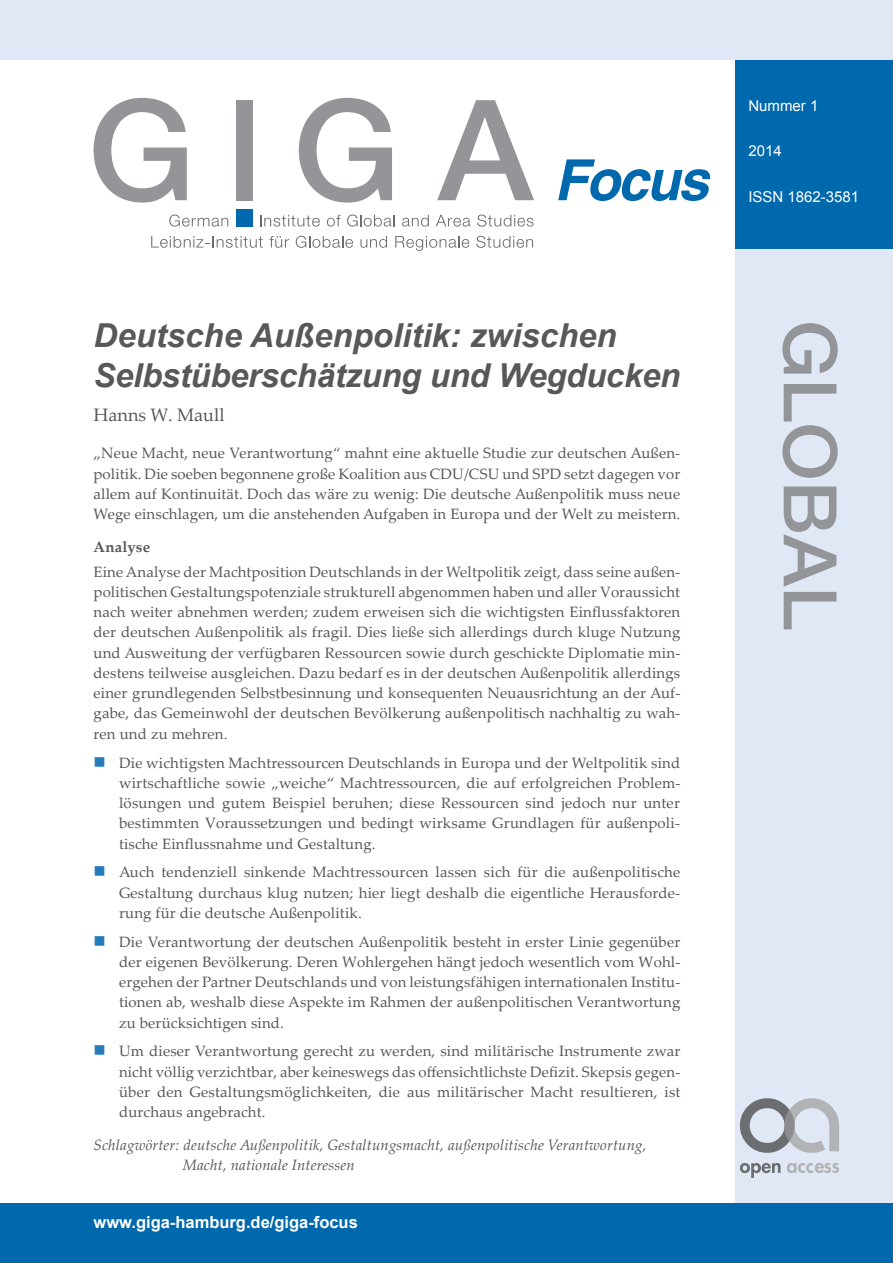
<style>
.page{position:relative;width:893px;height:1263px;background:#fff}
.page>*{position:absolute;margin:0;border:0;box-sizing:border-box;transform-origin:0 0}
.t1{font:italic 700 33px/39.6px "Arial";letter-spacing:-.01em;color:#57585a}
.t2{font:18px "Palatino Linotype";color:#57585a}
.t3{font:700 16.5px "Arial";color:#fff}
.t4{font:15px/20.2px "Palatino Linotype";letter-spacing:.01em;color:#57585a;text-align:justify}
.t5{font:italic 15px/20.2px "Palatino Linotype";letter-spacing:.01em;color:#57585a}
.t6{font:15px "Arial";color:#fff}
.t7{font:700 15px "Palatino Linotype";letter-spacing:.01em;color:#57585a}
</style>
<div class="page">
<div style="left:736px;top:60px;width:157px;height:207px;background:#0068ac"></div>
<div style="left:736px;top:249px;width:157px;height:1014px;background:#dfe8f4"></div>
<div style="left:0;top:1203px;width:893px;height:60px;background:#0068ac"></div>
<div style="left:0;top:0;width:893px;height:60px;background:#dfe8f4"></div>
<svg style="left:782px;top:323px;width:56px;height:51px"></svg>
<svg style="left:782px;top:384px;width:56px;height:94px"></svg>
<svg style="left:784px;top:486px;width:52px;height:143px"></svg>
<svg style="left:151px;top:236px;width:112px;height:12px"></svg>
<svg style="left:269px;top:236px;width:20px;height:12px"></svg>
<svg style="left:296px;top:236px;width:57px;height:12px"></svg>
<svg style="left:360px;top:236px;width:27px;height:12px"></svg>
<svg style="left:395px;top:236px;width:74px;height:15px"></svg>
<svg style="left:476px;top:236px;width:57px;height:12px"></svg>
<svg style="left:169px;top:215px;width:59px;height:12px"></svg>
<svg style="left:260px;top:215px;width:60px;height:12px"></svg>
<svg style="left:327px;top:215px;width:14px;height:12px"></svg>
<svg style="left:347px;top:215px;width:47px;height:12px"></svg>
<svg style="left:402px;top:215px;width:27px;height:12px"></svg>
<svg style="left:436px;top:215px;width:34px;height:12px"></svg>
<svg style="left:477px;top:215px;width:57px;height:12px"></svg>
<div style="left:236px;top:100px;width:17px;height:100px;background:#939598"></div>
<svg style="left:94px;top:98px;width:93px;height:105px"></svg>
<svg style="left:299px;top:98px;width:93px;height:105px"></svg>
<svg style="left:437px;top:100px;width:97px;height:100px"></svg>
<div style="left:236px;top:209px;width:17px;height:17px;background:#0068ac"></div>
<svg style="left:558px;top:159px;width:153px;height:42px"></svg>
<svg style="left:740px;top:1098px;width:99px;height:55px"></svg>
<svg style="left:740px;top:1163px;width:41px;height:15px"></svg>
<svg style="left:787px;top:1163px;width:52px;height:10px"></svg>
<h1 class="t1" style="left:94px;top:317px;width:588px">Deutsche Außenpolitik: zwischen<br>Selbstüberschätzung und Wegducken</h1>
<p class="t2" style="left:94px;top:402px;width:133px">Hanns W. Maull</p>
<p class="t4" style="left:94px;top:443px;width:588px">„Neue Macht, neue Verantwortung“ mahnt eine aktuelle Studie zur deutschen Außen&shy;politik. Die soeben begonnene große Koalition aus CDU/CSU und SPD setzt dagegen vor allem auf Kontinuität. Doch das wäre zu wenig: Die deutsche Außenpolitik muss neue Wege einschlagen, um die anstehenden Aufgaben in Europa und der Welt zu meistern.</p>
<p class="t7" style="left:94px;top:536px;width:58px">Analyse</p>
<p class="t4" style="left:94px;top:561px;width:588px">Eine Analyse der Machtposition Deutschlands in der Weltpolitik zeigt, dass seine außen&shy;politischen Gestaltungspotenziale strukturell abgenommen haben und aller Voraussicht nach weiter abnehmen werden; zudem erweisen sich die wichtigsten Einflussfaktoren der deutschen Außenpolitik als fragil. Dies ließe sich allerdings durch kluge Nutzung und Ausweitung der verfügbaren Ressourcen sowie durch geschickte Diplomatie min&shy;destens teilweise ausgleichen. Dazu bedarf es in der deutschen Außenpolitik allerdings einer grundlegenden Selbstbesinnung und konsequenten Neuausrichtung an der Auf&shy;gabe, das Gemeinwohl der deutschen Bevölkerung außenpolitisch nachhaltig zu wah&shy;ren und zu mehren.</p>
<p class="t4" style="left:119px;top:752px;width:563px">Die wichtigsten Machtressourcen Deutschlands in Europa und der Weltpolitik sind wirtschaftliche sowie „weiche“ Machtressourcen, die auf erfolgreichen Problem&shy;lösungen und gutem Beispiel beruhen; diese Ressourcen sind jedoch nur unter bestimmten Voraussetzungen und bedingt wirksame Grundlagen für außenpoli&shy;tische Einflussnahme und Gestaltung.</p>
<p class="t4" style="left:119px;top:861px;width:563px">Auch tendenziell sinkende Machtressourcen lassen sich für die außenpolitische Gestaltung durchaus klug nutzen; hier liegt deshalb die eigentliche Herausforde&shy;rung für die deutsche Außenpolitik.</p>
<p class="t4" style="left:119px;top:931px;width:563px">Die Verantwortung der deutschen Außenpolitik besteht in erster Linie gegenüber der eigenen Bevölkerung. Deren Wohlergehen hängt jedoch wesentlich vom Wohl&shy;ergehen der Partner Deutschlands und von leistungsfähigen internationalen Institu&shy;tionen ab, weshalb diese Aspekte im Rahmen der außenpolitischen Verantwortung zu berücksichtigen sind.</p>
<p class="t4" style="left:119px;top:1040px;width:563px">Um dieser Verantwortung gerecht zu werden, sind militärische Instrumente zwar nicht völlig verzichtbar, aber keineswegs das offensichtlichste Defizit. Skepsis gegen&shy;über den Gestaltungsmöglichkeiten, die aus militärischer Macht resultieren, ist durchaus angebracht.</p>
<p class="t5" style="left:183px;top:1134px;width:465px;text-indent:-89px">Schlagwörter: deutsche Außenpolitik, Gestaltungsmacht, außenpolitische Verantwortung,<br>Macht, nationale Interessen</p>
<p class="t3" style="left:94px;top:1211px;width:266px">www.giga-hamburg.de/giga-focus</p>
<p class="t6" style="left:748px;top:96px;width:72px">Nummer 1</p>
<p class="t6" style="left:748px;top:141px;width:35px">2014</p>
<p class="t6" style="left:748px;top:187px;width:112px">ISSN 1862-3581</p>
</div>
